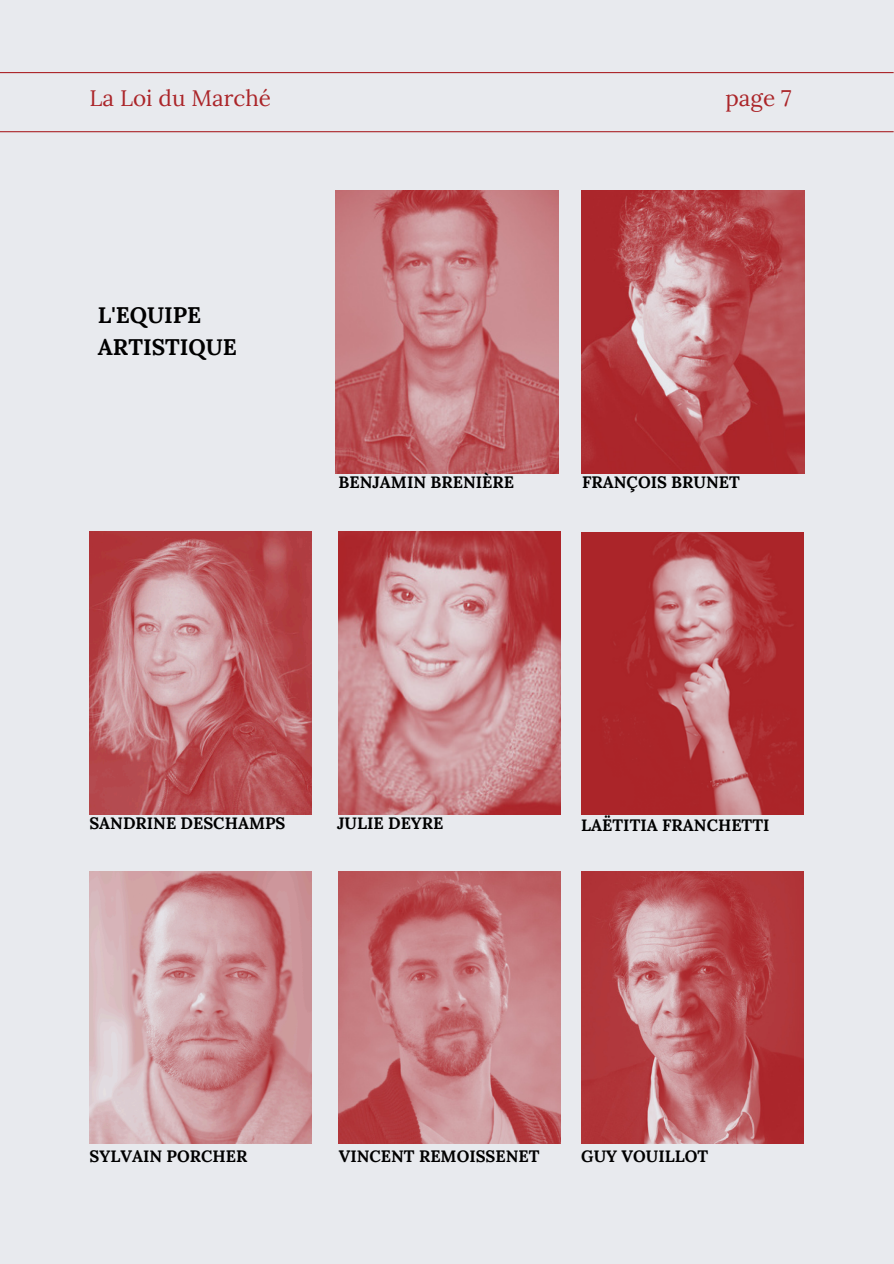
<style>
.page{position:relative;width:894px;height:1264px;background:#fff}
.page>*{position:absolute;margin:0;border:0;box-sizing:border-box;transform-origin:0 0}
.t1{font:22.5px "Lora";color:#ab2529}
.t2{font:700 22.5px/31.5px "Lora";color:#000}
.t3{font:700 16.5px "Lora";color:#000}
</style>
<div class="page">
<div style="left:0;top:0;width:893px;height:1263px;background:#e8eaee"></div>
<hr style="left:0;top:131px;width:893px;height:1px;background:#ab2529">
<hr style="left:0;top:72px;width:893px;height:1px;background:#ab2529">
<img style="left:338px;top:532px;width:222px;height:282px">
<img style="left:335px;top:191px;width:223px;height:282px">
<img style="left:581px;top:533px;width:222px;height:281px">
<img style="left:89px;top:871px;width:223px;height:272px">
<img style="left:89px;top:532px;width:223px;height:282px">
<img style="left:338px;top:871px;width:222px;height:272px">
<img style="left:581px;top:871px;width:222px;height:272px">
<img style="left:581px;top:191px;width:223px;height:282px">
<p class="t1" style="left:89px;top:84px;width:183px">La Loi du Marché</p>
<p class="t1" style="left:725px;top:84px;width:67px">page 7</p>
<p class="t2" style="left:98px;top:299px;width:141px">L'EQUIPE<br>ARTISTIQUE</p>
<p class="t3" style="left:338px;top:471px;width:177px">BENJAMIN BRENIÈRE</p>
<p class="t3" style="left:582px;top:471px;width:159px">FRANÇOIS BRUNET</p>
<p class="t3" style="left:89px;top:812px;width:197px">SANDRINE DESCHAMPS</p>
<p class="t3" style="left:337px;top:812px;width:108px">JULIE DEYRE</p>
<p class="t3" style="left:581px;top:814px;width:190px">LAËTITIA FRANCHETTI</p>
<p class="t3" style="left:89px;top:1145px;width:159px">SYLVAIN PORCHER</p>
<p class="t3" style="left:338px;top:1145px;width:202px">VINCENT REMOISSENET</p>
<p class="t3" style="left:581px;top:1145px;width:128px">GUY VOUILLOT</p>
</div>
